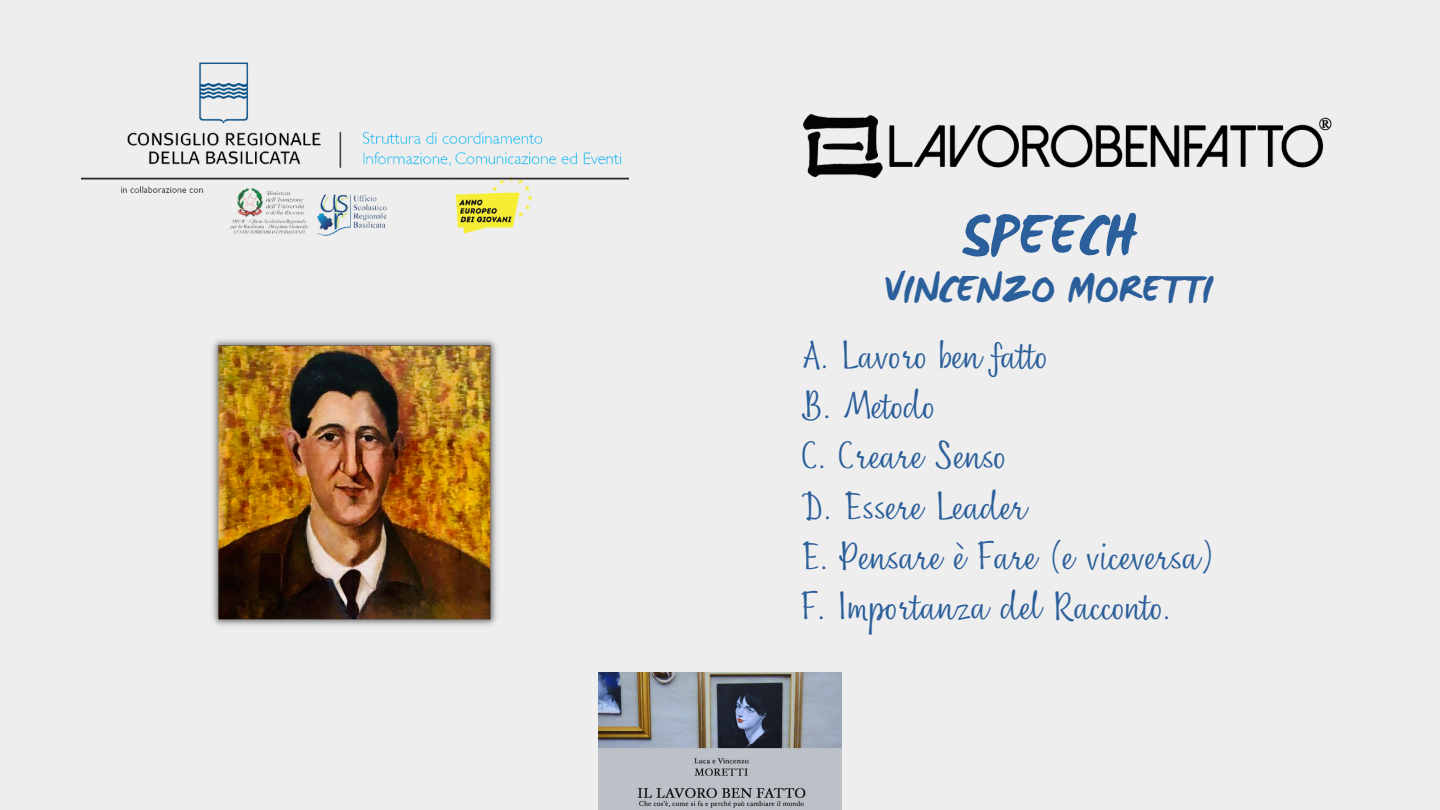
<style>
.page{position:relative;width:1440px;height:810px;background:#eee}
.page>*{position:absolute;margin:0;border:0;box-sizing:border-box;transform-origin:0 0}
.t1{font:700 64px "WC Mano Negra Bta";color:#2b5f9b}
.t2{font:700 42px "WC Mano Negra Bta";color:#2b5f9b}
.t3{font:36px/50.2px "Nefelibata Script";color:#2b5f9b}
</style>
<div class="page">
<img style="left:81px;top:62px;width:547px;height:174px">
<img style="left:598px;top:672px;width:244px;height:138px">
<img style="left:803px;top:114px;width:529px;height:65px">
<img style="left:212px;top:339px;width:285px;height:287px">
<h1 class="t1" style="left:960px;top:195px;width:178px">SPEECH</h1>
<p class="t2" style="left:884px;top:263px;width:330px">VINCENZO MORETTI</p>
<p class="t3" style="left:802px;top:330px;width:413px">A. Lavoro ben fatto<br>B. Metodo<br>C. Creare Senso<br>D. Essere Leader<br>E. Pensare è Fare (e viceversa)<br>F. Importanza del Racconto.</p>
</div>
